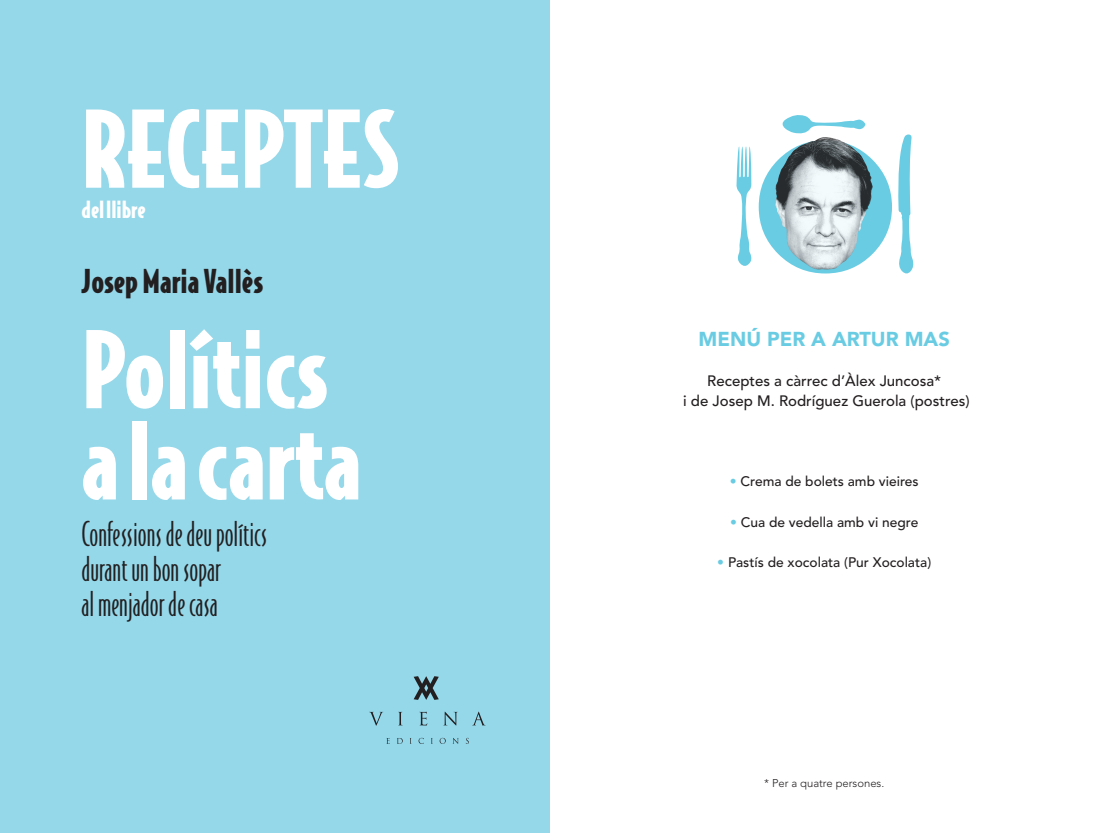
<style>
.page{position:relative;width:1099px;height:833px;background:#fff}
.page>*{position:absolute;margin:0;border:0;box-sizing:border-box;transform-origin:0 0}
.t1{font:900 101.25px/91.2px "Bodega Sans";color:#fff}
.t2{font:32.5px/35px "Bodega Sans Light Oldstyle";color:#231f20}
.t3{font:900 31.25px "Bodega Sans";color:#231f20}
.t4{font:900 22.5px "Bodega Sans";color:#fff}
.t5{font:900 20px "Avenir LT Std";color:#69cce3}
.t6{font:500 15px/20px "Avenir LT Std";color:#231f20;text-align:center}
.t7{font:500 13.75px "Avenir LT Std";color:#231f20}
.t8{font:300 11.25px "Avenir LT Std";color:#231f20}
.s1{color:#69cce3}
</style>
<div class="page">
<div style="left:0;top:0;width:549px;height:833px;background:#94d8ea"></div>
<svg style="left:736px;top:147px;width:16px;height:119px"></svg>
<svg style="left:758px;top:115px;width:156px;height:159px"></svg>
<img style="left:775px;top:137px;width:97px;height:133px">
<svg style="left:369px;top:712px;width:14px;height:13px"></svg>
<svg style="left:398px;top:712px;width:4px;height:13px"></svg>
<svg style="left:419px;top:711px;width:8px;height:14px"></svg>
<svg style="left:444px;top:711px;width:13px;height:14px"></svg>
<svg style="left:473px;top:711px;width:12px;height:14px"></svg>
<svg style="left:386px;top:738px;width:4px;height:6px"></svg>
<svg style="left:397px;top:738px;width:6px;height:6px"></svg>
<svg style="left:418px;top:738px;width:6px;height:6px"></svg>
<svg style="left:431px;top:738px;width:2px;height:6px"></svg>
<svg style="left:439px;top:738px;width:6px;height:6px"></svg>
<svg style="left:452px;top:738px;width:6px;height:6px"></svg>
<svg style="left:466px;top:738px;width:3px;height:6px"></svg>
<svg style="left:413px;top:676px;width:26px;height:24px"></svg>
<h1 class="t1" style="left:81px;top:99px;width:320px">RECEPTES</h1>
<h3 class="t4" style="left:81px;top:194px;width:65px">del llibre</h3>
<h3 class="t3" style="left:81px;top:260px;width:183px">Josep Maria Vallès</h3>
<h1 class="t1" style="left:81px;top:320px;width:282px">Polítics a la carta</h1>
<h2 class="t2" style="left:81px;top:516px;width:187px">Confessions de deu polítics durant un bon sopar<br>al menjador de casa</h2>
<h3 class="t5" style="left:698px;top:327px;width:253px">MENÚ PER A ARTUR MAS</h3>
<p class="t6" style="left:683px;top:371px;width:288px">Receptes a càrrec d’Àlex Juncosa*<br>i de Josep M. Rodríguez Guerola (postres)</p>
<p class="t7" style="left:729px;top:474px;width:190px"><span class="s1">•</span> Crema de bolets amb vieires</p>
<p class="t7" style="left:730px;top:514px;width:190px"><span class="s1">•</span> Cua de vedella amb vi negre</p>
<p class="t7" style="left:717px;top:554px;width:215px"><span class="s1">•</span> Pastís de xocolata (Pur Xocolata)</p>
<p class="t8" style="left:764px;top:776px;width:122px">* Per a quatre persones.</p>
</div>
